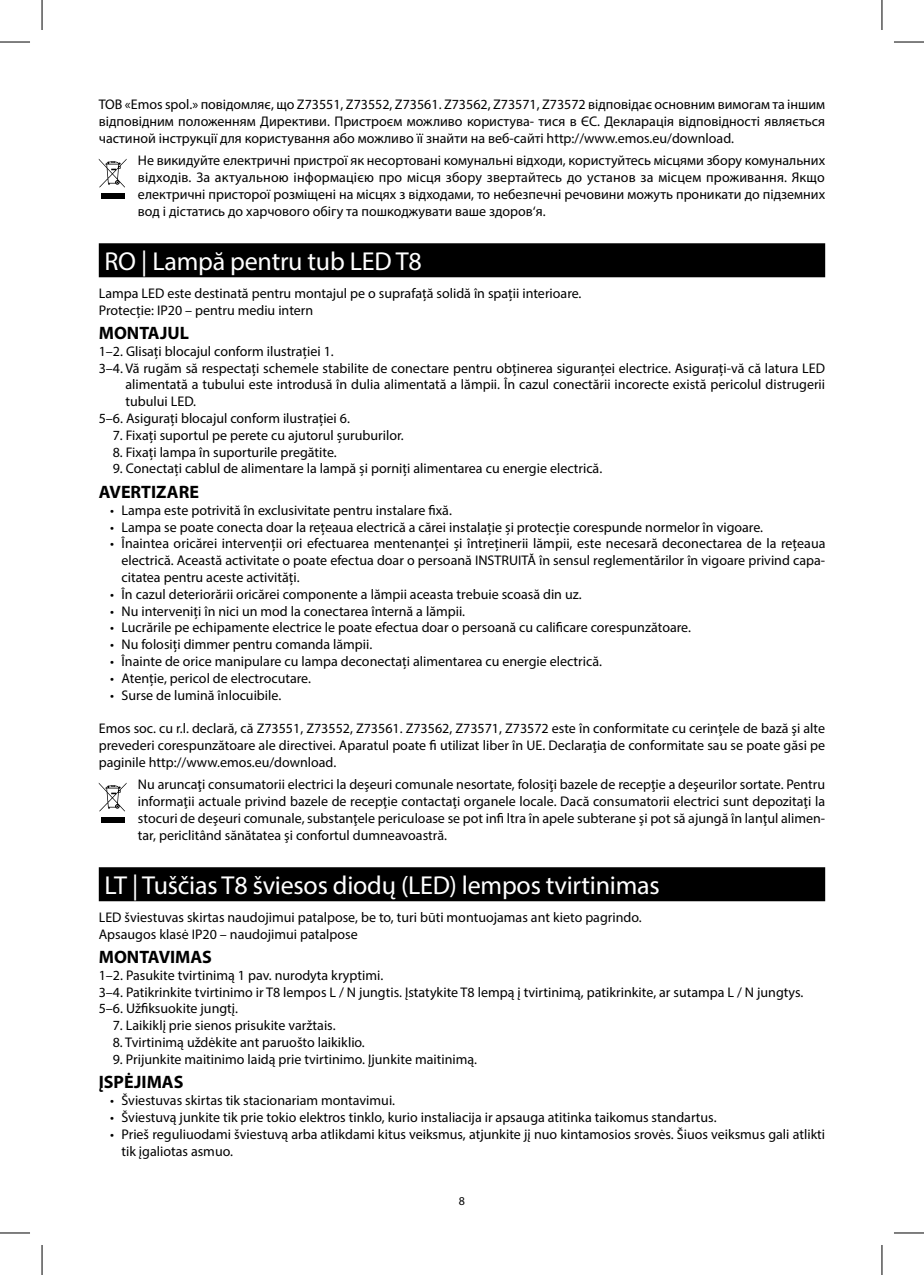
<style>
.page{position:relative;width:924px;height:1275px;background:#fff}
.page>*{position:absolute;margin:0;border:0;box-sizing:border-box;transform-origin:0 0}
.t1{font:26px "Myriad Pro";letter-spacing:-.01em;color:#fff}
.t2{font:700 18px "Myriad Pro";color:#000}
.t3{font:14px/16.8px "Myriad Pro";color:#000;text-align:justify}
.t4{font:12px "Myriad Pro";color:#000}
</style>
<div class="page">
<div style="left:99px;top:243px;width:725px;height:34px;background:#000"></div>
<div style="left:99px;top:867px;width:725px;height:34px;background:#000"></div>
<svg style="left:99px;top:159px;width:27px;height:28px"></svg>
<div style="left:101px;top:193px;width:23px;height:6px;background:#000"></div>
<svg style="left:99px;top:783px;width:27px;height:28px"></svg>
<div style="left:101px;top:817px;width:23px;height:6px;background:#000"></div>
<hr style="left:0;top:42px;width:30px;height:1px;background:#000">
<hr style="left:893px;top:42px;width:30px;height:1px;background:#000">
<hr style="left:0;top:1232px;width:30px;height:1px;background:#000">
<hr style="left:893px;top:1232px;width:30px;height:1px;background:#000">
<hr style="left:42px;top:0;width:1px;height:30px;background:#000">
<hr style="left:42px;top:1245px;width:1px;height:30px;background:#000">
<hr style="left:881px;top:0;width:1px;height:30px;background:#000">
<hr style="left:881px;top:1245px;width:1px;height:30px;background:#000">
<p class="t3" style="left:99px;top:96px;width:727px">ТОВ «Emos spol.» повідомляє, що Z73551, Z73552, Z73561. Z73562, Z73571, Z73572 відповідає основним вимогам та іншим відповідним положенням Директиви. Пристроєм можливо користува- тися в ЄС. Декларація відповідності являється частиной інструкції для користування або можливо її знайти на веб-сайті http://www.emos.eu/download.</p>
<p class="t3" style="left:138px;top:152px;width:688px">Не викидуйте електричні пристрої як несортовані комунальні відходи, користуйтесь місцями збору комунальних відходів. За актуальною інформацією про місця збору звертайтесь до установ за місцем проживання. Якщо електричні присторої розміщені на місцях з відходами, то небезпечні речовини можуть проникати до підземних вод і дістатись до харчового обігу та пошкоджувати ваше здоров‘я.</p>
<h1 class="t1" style="left:104px;top:245px;width:318px">RO | Lampă pentru tub LED T8</h1>
<p class="t3" style="left:99px;top:284px;width:484px">Lampa LED este destinată pentru montajul pe o suprafață solidă în spații interioare.<br>Protecție: IP20 – pentru mediu intern</p>
<p class="t2" style="left:99px;top:321px;width:92px">MONTAJUL</p>
<p class="t3" style="left:99px;top:342px;width:236px">1–2. Glisați blocajul conform ilustrației 1.</p>
<p class="t3" style="left:99px;top:359px;width:727px">3–4. Vă rugăm să respectați schemele stabilite de conectare pentru obținerea siguranței electrice. Asigurați-vă că latura LED</p>
<p class="t3" style="left:125px;top:376px;width:700px">alimentată a tubului este introdusă în dulia alimentată a lămpii. În cazul conectării incorecte există pericolul distrugerii</p>
<p class="t3" style="left:125px;top:393px;width:72px">tubului LED.</p>
<p class="t3" style="left:99px;top:410px;width:252px">5–6. Asigurați blocajul conform ilustrației 6.</p>
<p class="t3" style="left:113px;top:426px;width:292px">7. Fixați suportul pe perete cu ajutorul șuruburilor.</p>
<p class="t3" style="left:113px;top:443px;width:225px">8. Fixați lampa în suporturile pregătite.</p>
<p class="t3" style="left:113px;top:460px;width:490px">9. Conectați cablul de alimentare la lampă și porniți alimentarea cu energie electrică.</p>
<p class="t2" style="left:99px;top:480px;width:102px">AVERTIZARE</p>
<p class="t3" style="left:110px;top:501px;width:343px">• Lampa este potrivită în exclusivitate pentru instalare fixă.</p>
<p class="t3" style="left:110px;top:518px;width:654px">• Lampa se poate conecta doar la rețeaua electrică a cărei instalație și protecție corespunde normelor în vigoare.</p>
<p class="t3" style="left:121px;top:535px;width:705px;text-indent:-11px">• Înaintea oricărei intervenții ori efectuarea mentenanței și întreținerii lămpii, este necesară deconectarea de la rețeaua electrică. Această activitate o poate efectua doar o persoană INSTRUITĂ în sensul reglementărilor în vigoare privind capa&shy;citatea pentru aceste activități.</p>
<p class="t3" style="left:110px;top:585px;width:473px">• În cazul deteriorării oricărei componente a lămpii aceasta trebuie scoasă din uz.</p>
<p class="t3" style="left:110px;top:602px;width:356px">• Nu interveniți în nici un mod la conectarea înternă a lămpii.</p>
<p class="t3" style="left:110px;top:619px;width:582px">• Lucrările pe echipamente electrice le poate efectua doar o persoană cu calificare corespunzătoare.</p>
<p class="t3" style="left:110px;top:636px;width:264px">• Nu folosiți dimmer pentru comanda lămpii.</p>
<p class="t3" style="left:110px;top:652px;width:493px">• Înainte de orice manipulare cu lampa deconectați alimentarea cu energie electrică.</p>
<p class="t3" style="left:110px;top:669px;width:202px">• Atenție, pericol de electrocutare.</p>
<p class="t3" style="left:110px;top:686px;width:172px">• Surse de lumină înlocuibile.</p>
<p class="t3" style="left:99px;top:720px;width:727px">Emos soc. cu r.l. declară, că Z73551, Z73552, Z73561. Z73562, Z73571, Z73572 este în conformitate cu cerinţele de bază şi alte prevederi corespunzătoare ale directivei. Aparatul poate fi utilizat liber în UE. Declaraţia de conformitate sau se poate găsi pe paginile http://www.emos.eu/download.</p>
<p class="t3" style="left:138px;top:776px;width:688px">Nu aruncaţi consumatorii electrici la deşeuri comunale nesortate, folosiţi bazele de recepţie a deşeurilor sortate. Pentru informaţii actuale privind bazele de recepţie contactaţi organele locale. Dacă consumatorii electrici sunt depozitaţi la stocuri de deşeuri comunale, substanţele periculoase se pot infi ltra în apele subterane şi pot să ajungă în lanţul alimen&shy;tar, periclitând sănătatea şi confortul dumneavoastră.</p>
<h1 class="t1" style="left:104px;top:869px;width:556px">LT | Tuščias T8 šviesos diodų (LED) lempos tvirtinimas</h1>
<p class="t3" style="left:99px;top:908px;width:544px">LED šviestuvas skirtas naudojimui patalpose, be to, turi būti montuojamas ant kieto pagrindo.<br>Apsaugos klasė IP20 – naudojimui patalpose</p>
<p class="t2" style="left:99px;top:945px;width:115px">MONTAVIMAS</p>
<p class="t3" style="left:99px;top:966px;width:705px;text-align:left">1–2. Pasukite tvirtinimą 1 pav. nurodyta kryptimi.<br>3–4. Patikrinkite tvirtinimo ir T8 lempos L / N jungtis. Įstatykite T8 lempą į tvirtinimą, patikrinkite, ar sutampa L / N jungtys.<br>5–6. Užfiksuokite jungtį.</p>
<p class="t3" style="left:113px;top:1017px;width:224px">7. Laikiklį prie sienos prisukite varžtais.</p>
<p class="t3" style="left:113px;top:1033px;width:253px">8. Tvirtinimą uždėkite ant paruošto laikiklio.</p>
<p class="t3" style="left:113px;top:1050px;width:365px">9. Prijunkite maitinimo laidą prie tvirtinimo. Įjunkite maitinimą.</p>
<p class="t2" style="left:99px;top:1070px;width:86px">ĮSPĖJIMAS</p>
<p class="t3" style="left:110px;top:1091px;width:286px">• Šviestuvas skirtas tik stacionariam montavimui.</p>
<p class="t3" style="left:110px;top:1108px;width:607px">• Šviestuvą junkite tik prie tokio elektros tinklo, kurio instaliacija ir apsauga atitinka taikomus standartus.</p>
<p class="t3" style="left:121px;top:1125px;width:704px;text-indent:-11px">• Prieš reguliuodami šviestuvą arba atlikdami kitus veiksmus, atjunkite jį nuo kintamosios srovės. Šiuos veiksmus gali atlikti tik įgaliotas asmuo.</p>
<p class="t4" style="left:458px;top:1193px;width:8px">8</p>
</div>
